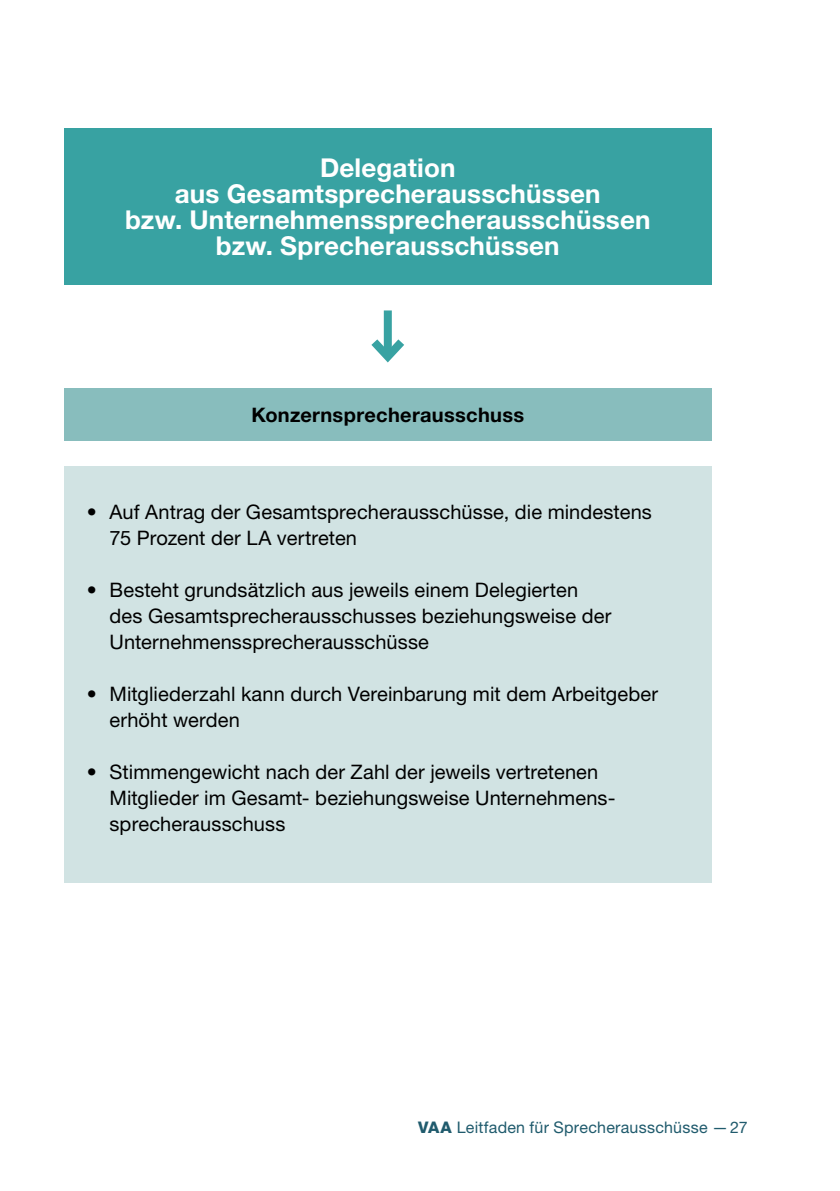
<style>
.page{position:relative;width:840px;height:1191px;background:#fff}
.page>*{position:absolute;margin:0;border:0;box-sizing:border-box;transform-origin:0 0}
.t1{font:700 26px/26px "Helvetica Neue LT Std";letter-spacing:.005em;color:#fff;text-align:center}
.t2{font:20px/26px "Helvetica Neue LT Std";letter-spacing:.005em;color:#000}
.t3{font:700 20px "Helvetica Neue LT Std";letter-spacing:.015em;color:#000}
.t4{font:16px "Helvetica Neue LT Std";letter-spacing:.015em;color:#205b6d}
.s1{font-weight:800}
</style>
<div class="page">
<div style="left:64px;top:128px;width:647px;height:156px;background:#38a2a2"></div>
<div style="left:64px;top:388px;width:647px;height:52px;background:#88bdbd"></div>
<div style="left:64px;top:466px;width:647px;height:416px;background:#d1e3e3"></div>
<div style="left:383px;top:310px;width:8px;height:46px;background:#38a2a2"></div>
<svg style="left:371px;top:331px;width:33px;height:32px"></svg>
<p class="t1" style="left:125px;top:154px;width:526px">Delegation<br>aus Gesamtsprecherausschüssen<br>bzw. Unternehmenssprecherausschüssen bzw. Sprecherausschüssen</p>
<p class="t3" style="left:251px;top:402px;width:274px">Konzernsprecherausschuss</p>
<p class="t2" style="left:109px;top:498px;width:543px;text-indent:-23px">• Auf Antrag der Gesamtsprecherausschüsse, die mindestens<br>75 Prozent der LA vertreten</p>
<p class="t2" style="left:109px;top:576px;width:503px;text-indent:-23px">• Besteht grundsätzlich aus jeweils einem Delegierten des Gesamtsprecherausschusses beziehungsweise der<br>Unternehmenssprecherausschüsse</p>
<p class="t2" style="left:109px;top:680px;width:549px;text-indent:-23px">• Mitgliederzahl kann durch Vereinbarung mit dem Arbeitgeber erhöht werden</p>
<p class="t2" style="left:109px;top:758px;width:507px;text-indent:-23px">• Stimmengewicht nach der Zahl der jeweils vertretenen<br>Mitglieder im Gesamt- beziehungsweise Unternehmens&shy;sprecherausschuss</p>
<p class="t4" style="left:418px;top:1117px;width:331px"><span class="s1">VAA</span> Leitfaden für Sprecherausschüsse —27</p>
</div>
